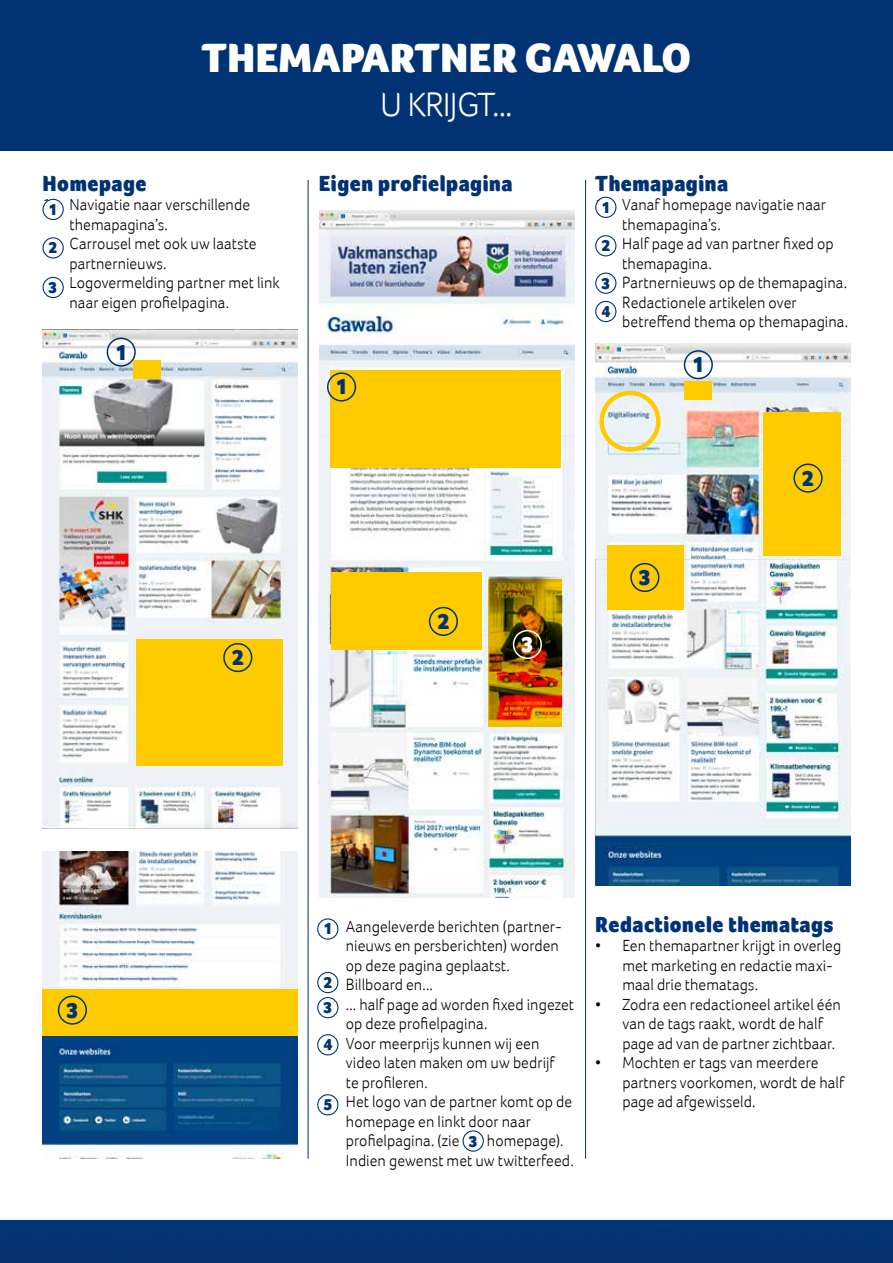
<style>
.page{position:relative;width:893px;height:1263px;background:#fff}
.page>*{position:absolute;margin:0;border:0;box-sizing:border-box;transform-origin:0 0}
.t1{font:900 42px "Foco";color:#fff}
.t2{font:300 34.5px "Foco";letter-spacing:-.025em;color:#fff}
.t3{font:900 22.5px "Foco";letter-spacing:.025em;color:#003274;scale:.94 1}
.t4{font:900 22.5px "Foco";color:#fff;scale:.94 1}
.t5{font:300 16.5px/19.5px "Foco";letter-spacing:.005em;color:#000;scale:.94 1}
.t6{font:900 16.35px/28.3px "Foco";color:#003274;scale:.94 1}
.s1{font-weight:900;font-size:16.35px;color:#003274}
</style>
<div class="page">
<div style="left:0;top:0;width:893px;height:151px;background:#003274"></div>
<img style="left:319px;top:210px;width:255px;height:225px">
<img style="left:319px;top:435px;width:255px;height:160px">
<img style="left:319px;top:595px;width:255px;height:182px">
<img style="left:319px;top:777px;width:255px;height:120px">
<div style="left:463px;top:1130px;width:21px;height:22px;border:1px solid #003274;border-radius:50%"></div>
<img style="left:595px;top:344px;width:256px;height:216px">
<img style="left:595px;top:560px;width:256px;height:185px">
<img style="left:595px;top:724px;width:255px;height:161px">
<div style="left:0;top:1213px;width:893px;height:50px;background:#fbfbfb"></div>
<div style="left:0;top:1220px;width:893px;height:43px;background:#03336e"></div>
<img style="left:43px;top:329px;width:254px;height:204px">
<img style="left:43px;top:533px;width:255px;height:150px">
<img style="left:43px;top:683px;width:255px;height:145px">
<img style="left:43px;top:851px;width:255px;height:138px">
<img style="left:43px;top:1035px;width:254px;height:124px">
<div style="left:133px;top:360px;width:28px;height:18px;background:#feca00"></div>
<div style="left:136px;top:639px;width:147px;height:127px;background:#feca00"></div>
<div style="left:331px;top:370px;width:230px;height:98px;background:#feca00"></div>
<img style="left:488px;top:579px;width:73px;height:147px">
<div style="left:331px;top:572px;width:151px;height:77px;background:#feca00"></div>
<div style="left:43px;top:989px;width:255px;height:46px;background:#feca00"></div>
<div style="left:43px;top:199px;width:21px;height:21px;border:1px solid #003274;border-radius:50%"></div>
<div style="left:43px;top:237px;width:21px;height:22px;border:1px solid #003274;border-radius:50%"></div>
<div style="left:43px;top:277px;width:21px;height:21px;border:1px solid #003274;border-radius:50%"></div>
<div style="left:107px;top:337px;width:29px;height:30px;border:2px solid #003274;border-radius:50%"></div>
<div style="left:327px;top:372px;width:29px;height:29px;border:2px solid #003274;border-radius:50%"></div>
<div style="left:223px;top:643px;width:29px;height:29px;border:2px solid #003274;border-radius:50%"></div>
<div style="left:513px;top:630px;width:29px;height:29px;border:2px solid #fff;border-radius:50%"></div>
<div style="left:429px;top:607px;width:29px;height:29px;border:2px solid #003274;border-radius:50%"></div>
<div style="left:58px;top:995px;width:29px;height:30px;border:2px solid #003274;border-radius:50%"></div>
<div style="left:317px;top:918px;width:21px;height:22px;border:1px solid #003274;border-radius:50%"></div>
<div style="left:317px;top:972px;width:21px;height:21px;border:1px solid #003274;border-radius:50%"></div>
<div style="left:317px;top:1034px;width:21px;height:21px;border:1px solid #003274;border-radius:50%"></div>
<div style="left:317px;top:997px;width:21px;height:21px;border:1px solid #003274;border-radius:50%"></div>
<div style="left:317px;top:1094px;width:21px;height:21px;border:1px solid #003274;border-radius:50%"></div>
<hr style="left:308px;top:180px;width:1px;height:979px;background:#003274">
<hr style="left:585px;top:180px;width:1px;height:979px;background:#003274">
<div style="left:684px;top:381px;width:28px;height:19px;background:#feca00"></div>
<div style="left:684px;top:350px;width:29px;height:29px;border:2px solid #003274;border-radius:50%"></div>
<div style="left:763px;top:412px;width:78px;height:144px;background:#feca00"></div>
<div style="left:607px;top:545px;width:77px;height:65px;background:#feca00"></div>
<div style="left:793px;top:463px;width:30px;height:30px;border:2px solid #003274;border-radius:50%"></div>
<div style="left:630px;top:563px;width:29px;height:29px;border:2px solid #003274;border-radius:50%"></div>
<div style="left:595px;top:197px;width:21px;height:21px;border:1px solid #003274;border-radius:50%"></div>
<div style="left:595px;top:235px;width:21px;height:21px;border:1px solid #003274;border-radius:50%"></div>
<div style="left:595px;top:273px;width:21px;height:21px;border:1px solid #003274;border-radius:50%"></div>
<div style="left:595px;top:301px;width:21px;height:21px;border:1px solid #003274;border-radius:50%"></div>
<div style="left:599px;top:391px;width:62px;height:61px;border:4px solid #feca00;border-radius:50%"></div>
<h1 class="t1" style="left:202px;top:34px;width:491px">THEMAPARTNER GAWALO</h1>
<h2 class="t2" style="left:380px;top:84px;width:134px">U KRIJGT...</h2>
<h3 class="t3" style="left:43px;top:170px;width:112px">Homepage</h3>
<p class="t5" style="left:70px;top:195px;width:194px;text-indent:-27px">1. Navigatie naar verschillende themapagina’s.</p>
<p class="t5" style="left:70px;top:234px;width:201px;text-indent:-27px">2. Carrousel met ook uw laatste partnernieuws.</p>
<p class="t5" style="left:70px;top:273px;width:225px;text-indent:-27px">3. Logovermelding partner met link naar eigen profielpagina.</p>
<p class="t6" style="left:49px;top:195px;width:11px">1</p>
<p class="t6" style="left:49px;top:234px;width:11px">2</p>
<p class="t6" style="left:49px;top:273px;width:11px">3</p>
<h3 class="t3" style="left:115px;top:339px;width:15px">1</h3>
<h3 class="t3" style="left:319px;top:170px;width:208px">Eigen profielpagina</h3>
<h3 class="t3" style="left:335px;top:374px;width:15px">1</h3>
<h3 class="t3" style="left:232px;top:644px;width:15px">2</h3>
<h3 class="t3" style="left:437px;top:608px;width:15px">2</h3>
<h3 class="t4" style="left:521px;top:631px;width:15px">3</h3>
<h3 class="t3" style="left:595px;top:170px;width:143px">Themapagina</h3>
<p class="t5" style="left:622px;top:195px;width:218px;text-indent:-27px">1. Vanaf homepage navigatie naar themapagina’s.</p>
<p class="t5" style="left:622px;top:234px;width:226px;text-indent:-27px">2. Half page ad van partner fixed op themapagina.</p>
<p class="t5" style="left:595px;top:273px;width:269px">3. Partnernieuws op de themapagina.</p>
<p class="t5" style="left:622px;top:292px;width:242px;text-indent:-27px">4. Redactionele artikelen over betreffend thema op themapagina.</p>
<p class="t6" style="left:601px;top:193px;width:11px">1</p>
<p class="t6" style="left:601px;top:232px;width:11px">2</p>
<p class="t6" style="left:601px;top:269px;width:11px">3<br>4</p>
<h3 class="t3" style="left:692px;top:351px;width:15px">1</h3>
<h3 class="t3" style="left:639px;top:564px;width:15px">3</h3>
<h3 class="t3" style="left:802px;top:465px;width:15px">2</h3>
<h3 class="t3" style="left:66px;top:997px;width:15px">3</h3>
<p class="t5" style="left:346px;top:916px;width:231px;text-indent:-27px">1. Aangeleverde berichten (partner&shy;nieuws en persberichten) worden op deze pagina geplaatst.</p>
<p class="t5" style="left:319px;top:975px;width:123px">2. Billboard en...</p>
<p class="t5" style="left:346px;top:994px;width:244px;text-indent:-27px">3. ... half page ad worden fixed ingezet op deze profielpagina.</p>
<p class="t5" style="left:346px;top:1033px;width:223px;text-indent:-27px">4. Voor meerprijs kunnen wij een video laten maken om uw bedrijf te profileren.</p>
<p class="t5" style="left:346px;top:1092px;width:244px;text-indent:-27px">5. Het logo van de partner komt op de homepage en linkt door naar profielpagina. (zie <span class="s1">3</span> homepage).<br>Indien gewenst met uw twitterfeed.</p>
<p class="t6" style="left:323px;top:915px;width:11px">1</p>
<p class="t6" style="left:323px;top:968px;width:11px">2</p>
<p class="t6" style="left:323px;top:993px;width:11px">3</p>
<p class="t6" style="left:323px;top:1030px;width:11px">4</p>
<p class="t6" style="left:323px;top:1091px;width:11px">5</p>
<h3 class="t3" style="left:595px;top:911px;width:255px">Redactionele thematags</h3>
<p class="t5" style="left:622px;top:936px;width:234px;text-indent:-27px">• Een themapartner krijgt in overleg met marketing en redactie maxi&shy;maal drie thematags.</p>
<p class="t5" style="left:622px;top:994px;width:234px;text-indent:-27px">• Zodra een redactioneel artikel één van de tags raakt, wordt de half page ad van de partner zichtbaar.</p>
<p class="t5" style="left:622px;top:1053px;width:237px;text-indent:-27px">• Mochten er tags van meerdere partners voorkomen, wordt de half page ad afgewisseld.</p>
</div>
